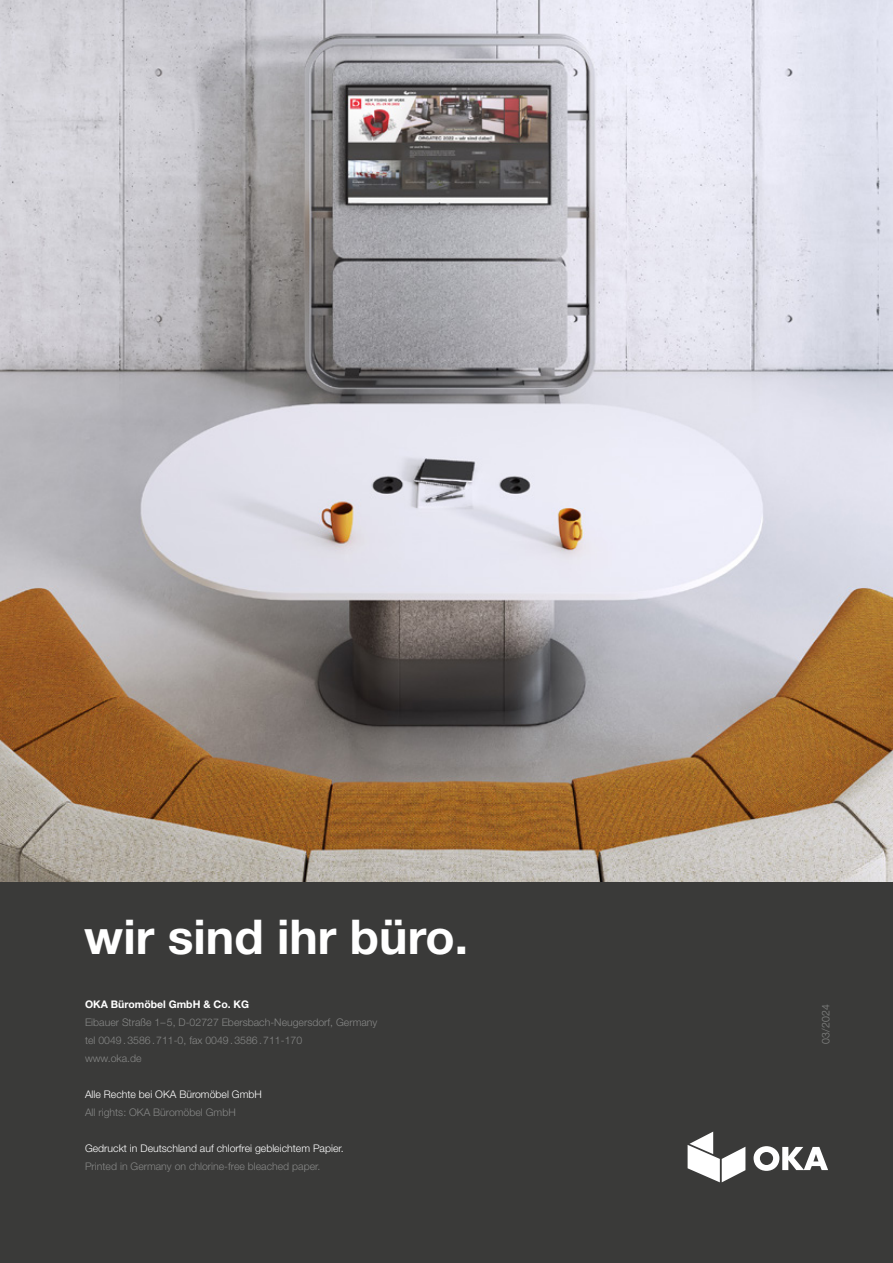
<style>
.page{position:relative;width:893px;height:1263px;background:#fff}
.page>*{position:absolute;margin:0;border:0;box-sizing:border-box;transform-origin:0 0}
.t1{font:700 48px "Helvetica Neue LT Pro";color:#fff}
.t2{font:300 10.5px/18px "Helvetica Neue LT Pro";color:#868786}
.t3{font:300 10.5px "Helvetica Neue LT Pro";color:#fff}
.t4{font:700 10.5px "Helvetica Neue LT Pro";color:#fff}
</style>
<div class="page">
<div style="left:0;top:882px;width:893px;height:381px;background:#3a3a39"></div>
<svg style="left:688px;top:1131px;width:57px;height:51px"></svg>
<svg style="left:754px;top:1146px;width:74px;height:25px"></svg>
<img style="left:0;top:0;width:893px;height:882px">
<h1 class="t1" style="left:84px;top:907px;width:385px">wir sind ihr büro.</h1>
<p class="t4" style="left:85px;top:998px;width:166px">OKA Büromöbel GmbH &amp; Co. KG</p>
<p class="t2" style="left:85px;top:1013px;width:294px">Eibauer Straße 1–5, D-02727 Ebersbach-Neugersdorf, Germany tel 0049.3586.711-0, fax 0049.3586.711-170<br>www.oka.de</p>
<p class="t3" style="left:85px;top:1088px;width:178px">Alle Rechte bei OKA Büromöbel GmbH</p>
<p class="t2" style="left:85px;top:1103px;width:152px">All rights: OKA Büromöbel GmbH</p>
<p class="t3" style="left:85px;top:1142px;width:260px">Gedruckt in Deutschland auf chlorfrei gebleichtem Papier.</p>
<p class="t2" style="left:85px;top:1157px;width:237px">Printed in Germany on chlorine-free bleached paper.</p>
<p class="t2" style="left:816px;top:1044px;width:41px;rotate:-90deg">03/2024</p>
</div>
